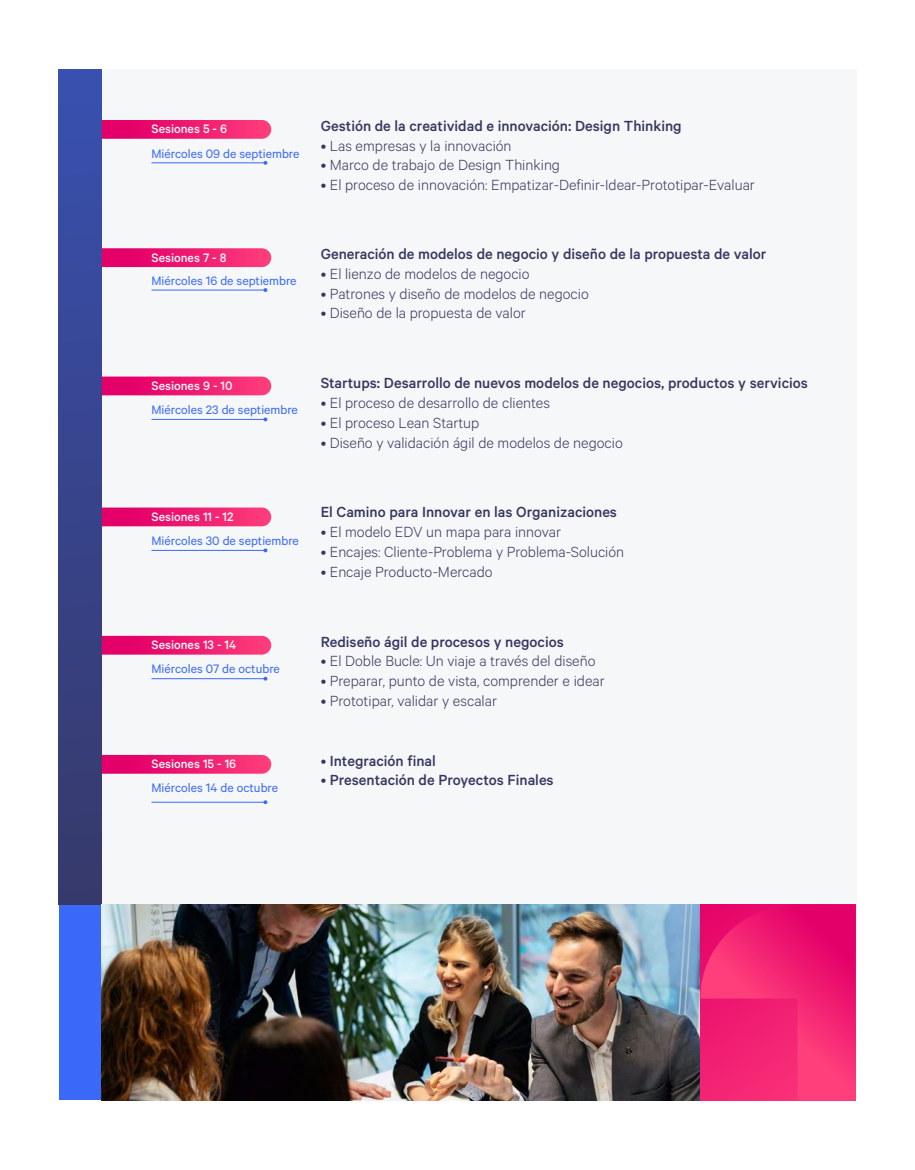
<style>
.page{position:relative;width:915px;height:1170px;background:#fff}
.page>*{position:absolute;margin:0;border:0;box-sizing:border-box;transform-origin:0 0}
.t1{font:300 16.5px "Calibre";color:#363660}
.t2{font:500 16.5px "Calibre";color:#363660}
.t3{font:13.8px "Calibre";color:#3a69f9}
.t4{font:500 13.8px "Calibre";color:#f5f7f8}
.s1{font-weight:300}
</style>
<div class="page">
<div style="left:59px;top:70px;width:797px;height:1030px;background:#f5f7f8"></div>
<div style="left:59px;top:904px;width:43px;height:196px;background:#3a69f9"></div>
<div style="left:59px;top:70px;width:43px;height:834px;background:linear-gradient(to bottom,#3950b0,#36396a)"></div>
<svg style="left:102px;top:120px;width:169px;height:19px;background:#ee1e73"></svg>
<svg style="left:102px;top:248px;width:169px;height:19px;background:#ee1e73"></svg>
<svg style="left:102px;top:376px;width:169px;height:19px;background:#ef2275"></svg>
<svg style="left:102px;top:507px;width:169px;height:19px;background:#ef2175"></svg>
<svg style="left:102px;top:635px;width:169px;height:19px;background:#ef2577"></svg>
<svg style="left:102px;top:754px;width:169px;height:19px;background:#ef2678"></svg>
<hr style="left:151px;top:162px;width:114px;height:1px;background:#3a69f9">
<hr style="left:151px;top:290px;width:114px;height:1px;background:#3a69f9">
<hr style="left:151px;top:419px;width:114px;height:1px;background:#3a69f9">
<hr style="left:151px;top:550px;width:114px;height:1px;background:#3a69f9">
<hr style="left:151px;top:678px;width:114px;height:1px;background:#3a69f9">
<hr style="left:151px;top:801px;width:114px;height:1px;background:#3a69f9">
<svg style="left:263px;top:161px;width:4px;height:4px"></svg>
<svg style="left:263px;top:288px;width:4px;height:4px"></svg>
<svg style="left:263px;top:417px;width:4px;height:4px"></svg>
<svg style="left:263px;top:548px;width:4px;height:4px"></svg>
<svg style="left:263px;top:676px;width:4px;height:4px"></svg>
<svg style="left:263px;top:800px;width:4px;height:4px"></svg>
<img style="left:101px;top:904px;width:599px;height:196px">
<svg style="left:700px;top:904px;width:155px;height:196px;background:#f12072"></svg>
<p class="t4" style="left:151px;top:121px;width:77px">Sesiones 5 - 6</p>
<p class="t3" style="left:151px;top:145px;width:149px">Miércoles 09 de septiembre</p>
<p class="t4" style="left:151px;top:249px;width:77px">Sesiones 7 - 8</p>
<p class="t3" style="left:151px;top:272px;width:147px">Miércoles 16 de septiembre</p>
<p class="t2" style="left:320px;top:116px;width:362px">Gestión de la creatividad e innovación: Design Thinking</p>
<p class="t1" style="left:320px;top:136px;width:192px">• Las empresas y la innovación</p>
<p class="t1" style="left:320px;top:156px;width:241px">• Marco de trabajo de Design Thinking</p>
<p class="t1" style="left:320px;top:175px;width:435px">• El proceso de innovación: Empatizar-Definir-Idear-Prototipar-Evaluar</p>
<p class="t2" style="left:320px;top:244px;width:447px">Generación de modelos de negocio y diseño de la propuesta de valor</p>
<p class="t1" style="left:320px;top:264px;width:210px">• El lienzo de modelos de negocio</p>
<p class="t1" style="left:320px;top:284px;width:269px">• Patrones y diseño de modelos de negocio</p>
<p class="t1" style="left:320px;top:304px;width:206px">• Diseño de la propuesta de valor</p>
<p class="t4" style="left:151px;top:377px;width:83px">Sesiones 9 - 10</p>
<p class="t3" style="left:151px;top:402px;width:148px">Miércoles 23 de septiembre</p>
<p class="t4" style="left:151px;top:508px;width:84px">Sesiones 11 - 12</p>
<p class="t3" style="left:151px;top:532px;width:149px">Miércoles 30 de septiembre</p>
<p class="t4" style="left:151px;top:637px;width:86px">Sesiones 13 - 14</p>
<p class="t3" style="left:151px;top:661px;width:130px">Miércoles 07 de octubre</p>
<p class="t4" style="left:151px;top:756px;width:86px">Sesiones 15 - 16</p>
<p class="t3" style="left:151px;top:780px;width:128px">Miércoles 14 de octubre</p>
<p class="t2" style="left:320px;top:373px;width:488px">Startups: Desarrollo de nuevos modelos de negocios, productos y servicios</p>
<p class="t1" style="left:320px;top:393px;width:231px">• El proceso de desarrollo de clientes</p>
<p class="t1" style="left:320px;top:413px;width:160px">• El proceso Lean Startup</p>
<p class="t1" style="left:320px;top:433px;width:303px">• Diseño y validación ágil de modelos de negocio</p>
<p class="t2" style="left:320px;top:502px;width:298px">El Camino para Innovar en las Organizaciones</p>
<p class="t1" style="left:320px;top:522px;width:242px">• El modelo EDV un mapa para innovar</p>
<p class="t1" style="left:320px;top:542px;width:305px">• Encajes: Cliente-Problema y Problema-Solución</p>
<p class="t1" style="left:320px;top:562px;width:173px">• Encaje Producto-Mercado</p>
<p class="t2" style="left:320px;top:631px;width:244px">Rediseño ágil de procesos y negocios</p>
<p class="t1" style="left:320px;top:651px;width:276px">• El Doble Bucle: Un viaje a través del diseño</p>
<p class="t1" style="left:320px;top:671px;width:285px">• Preparar, punto de vista, comprender e idear</p>
<p class="t1" style="left:320px;top:691px;width:178px">• Prototipar, validar y escalar</p>
<p class="t2" style="left:320px;top:750px;width:117px"><span class="s1">•</span> Integración final</p>
<p class="t2" style="left:320px;top:770px;width:234px"><span class="s1">•</span> Presentación de Proyectos Finales</p>
</div>
